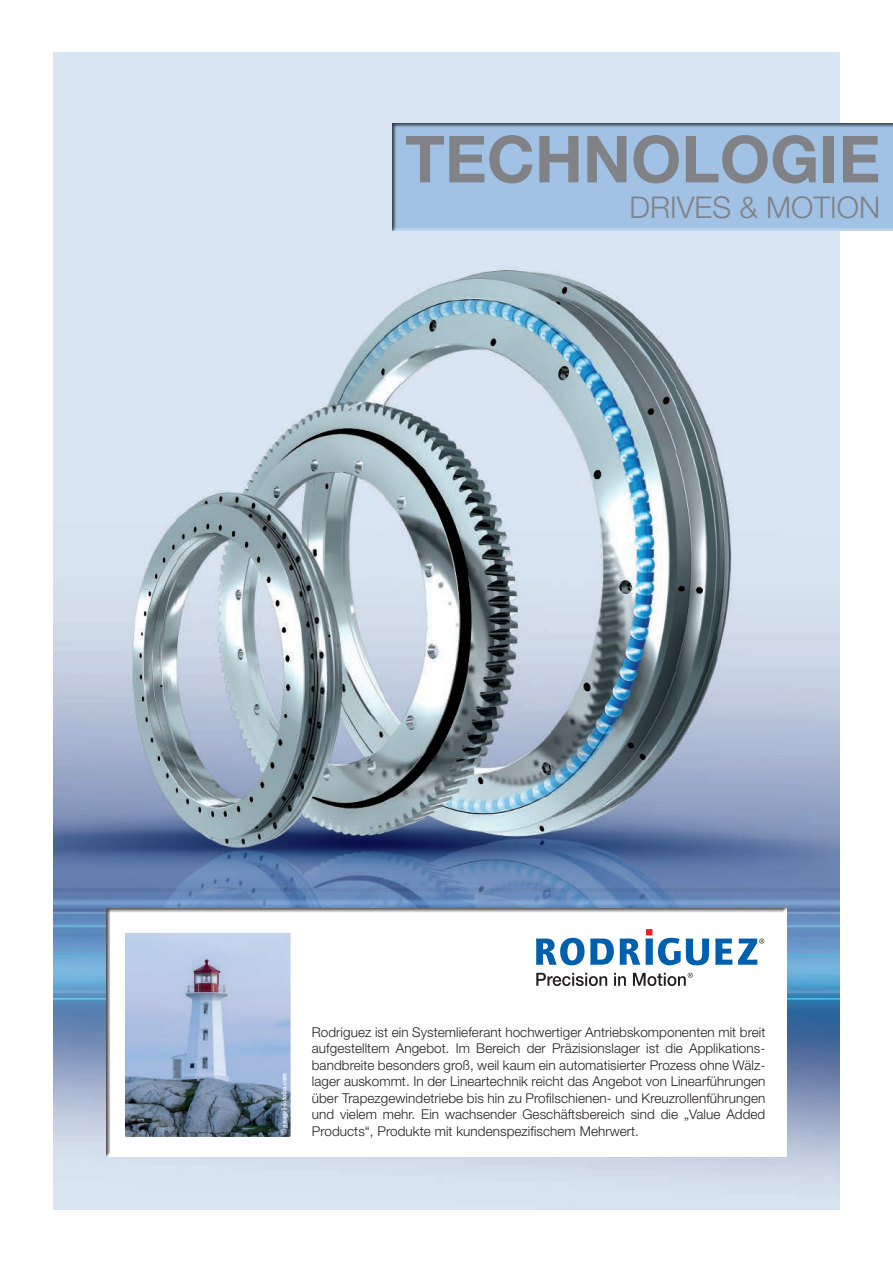
<style>
.page{position:relative;width:893px;height:1263px;background:#fff}
.page>*{position:absolute;margin:0;border:0;box-sizing:border-box;transform-origin:0 0}
.t1{font:700 64.8px "Helvetica Neue LT Std";color:#808285}
.t2{font:300 30px "Helvetica Neue LT Std";color:#808285}
.t3{font:300 13.5px/16.5px "Helvetica Neue LT Std";letter-spacing:.005em;color:#231f20;text-align:justify}
.t4{font:700 condensed 7.5px "Minion Pro";color:#fff}
.s1{font-family:"Open Sans";font-weight:400;font-stretch:normal}
</style>
<div class="page">
<img style="left:54px;top:53px;width:786px;height:1157px">
<div style="left:102px;top:903px;width:688px;height:255px;background:#fff"></div>
<img style="left:125px;top:933px;width:166px;height:204px">
<svg style="left:536px;top:938px;width:48px;height:27px"></svg>
<svg style="left:590px;top:938px;width:24px;height:27px"></svg>
<svg style="left:620px;top:929px;width:89px;height:36px"></svg>
<svg style="left:715px;top:938px;width:17px;height:27px"></svg>
<svg style="left:738px;top:938px;width:26px;height:27px"></svg>
<svg style="left:536px;top:973px;width:71px;height:13px"></svg>
<svg style="left:614px;top:973px;width:12px;height:13px"></svg>
<svg style="left:633px;top:973px;width:60px;height:13px"></svg>
<div style="left:388px;top:119px;width:505px;height:112px;background:#231f20;opacity:.75"></div>
<h1 class="t1" style="left:405px;top:119px;width:477px">TECHNOLOGIE</h1>
<h2 class="t2" style="left:630px;top:189px;width:252px">DRIVES &amp; MOTION</h2>
<p class="t4" style="left:279px;top:1135px;width:64px;rotate:-90deg"><span class="s1">©</span> gnagel-fotolia.com</p>
<p class="t3" style="left:312px;top:1023px;width:455px">Rodriguez ist ein Systemlieferant hochwertiger Antriebskomponenten mit breit aufgestelltem Angebot. Im Bereich der Präzisionslager ist die Applikations&shy;bandbreite besonders groß, weil kaum ein automatisierter Prozess ohne Wälz&shy;lager auskommt. In der Lineartechnik reicht das Angebot von Linearführungen über Trapezgewindetriebe bis hin zu Profilschienen- und Kreuzrollenführungen und vielem mehr. Ein wachsender Geschäftsbereich sind die „Value Added Products“, Produkte mit kundenspezifischem Mehrwert.</p>
</div>
